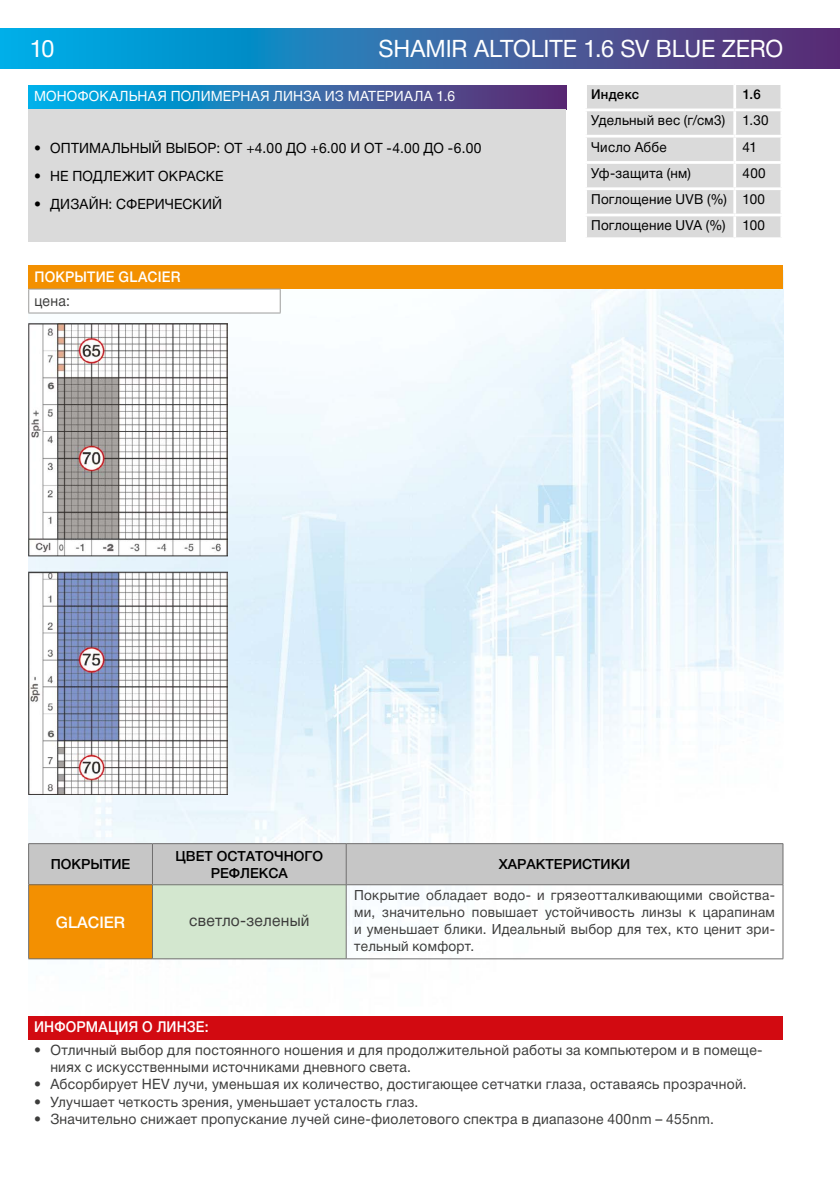
<style>
.page{position:relative;width:840px;height:1191px;background:#fff}
.page>*{position:absolute;margin:0;border:0;box-sizing:border-box;transform-origin:0 0}
.t1{font:24px "Helvetica Neue Cyr";letter-spacing:-.005em;color:#fff}
.t2{font:16px "Helvetica Neue Cyr";letter-spacing:.015em;color:#3c3c3b}
.t3{font:500 16px "Helvetica Neue Cyr";color:#fff}
.t4{font:500 15px "Helvetica Neue Cyr";letter-spacing:.01em;color:#fff;scale:.92 1}
.t5{font:500 14.8px "Helvetica Neue Cyr";letter-spacing:.015em;color:#fff;scale:.94 1}
.t6{font:14.8px "Helvetica Neue Cyr";color:#3c3c3b;scale:.94 1}
.t7{font:14.4px/17.2px "Helvetica Neue Cyr";letter-spacing:.02em;color:#3c3c3b}
.t8{font:14.2px "Helvetica Neue Cyr";letter-spacing:.005em;color:#000}
.t9{font:14.2px "Helvetica Neue Cyr";letter-spacing:.01em;color:#fff}
.t10{font:14px/16.8px "Helvetica Neue Cyr";letter-spacing:.02em;color:#3c3c3b;text-align:justify}
.t11{font:500 14px/16.8px "Helvetica Neue Cyr";color:#000;text-align:center}
.t12{font:13.8px/26.2px "Helvetica Neue Cyr";letter-spacing:.02em;color:#000;text-align:justify}
.t13{font:500 13.6px "Helvetica Neue Cyr";letter-spacing:.02em;color:#000}
</style>
<div class="page">
<img style="left:28px;top:271px;width:754px;height:689px">
<svg style="left:28px;top:85px;width:538px;height:24px;background:#2d6fad"></svg>
<div style="left:28px;top:109px;width:538px;height:133px;background:#dadada"></div>
<div style="left:587px;top:85px;width:193px;height:152px;background:#dadada"></div>
<hr style="left:733px;top:85px;width:2px;height:23px;background:#fff">
<hr style="left:584px;top:108px;width:150px;height:3px;background:#fff">
<hr style="left:734px;top:108px;width:48px;height:3px;background:#fff">
<hr style="left:733px;top:111px;width:2px;height:24px;background:#fff">
<hr style="left:584px;top:135px;width:150px;height:3px;background:#fff">
<hr style="left:734px;top:135px;width:48px;height:3px;background:#fff">
<hr style="left:733px;top:138px;width:2px;height:23px;background:#fff">
<hr style="left:584px;top:161px;width:150px;height:3px;background:#fff">
<hr style="left:734px;top:161px;width:48px;height:3px;background:#fff">
<hr style="left:733px;top:164px;width:2px;height:23px;background:#fff">
<hr style="left:584px;top:187px;width:150px;height:3px;background:#fff">
<hr style="left:734px;top:187px;width:48px;height:3px;background:#fff">
<hr style="left:733px;top:190px;width:2px;height:24px;background:#fff">
<hr style="left:584px;top:214px;width:150px;height:2px;background:#fff">
<hr style="left:734px;top:214px;width:48px;height:2px;background:#fff">
<hr style="left:733px;top:216px;width:2px;height:21px;background:#fff">
<svg style="left:0;top:28px;width:839px;height:40px;background:#2d6fad"></svg>
<div style="left:28px;top:1016px;width:754px;height:23px;background:#d20a11"></div>
<div style="left:29px;top:265px;width:753px;height:24px;background:#f39000"></div>
<div style="left:29px;top:289px;width:251px;height:24px;background:#fff"></div>
<hr style="left:28px;top:289px;width:252px;height:1px;background:#9d9d9c">
<hr style="left:28px;top:313px;width:252px;height:1px;background:#9d9d9c">
<svg style="left:28px;top:289px;width:1px;height:24px"></svg>
<svg style="left:280px;top:289px;width:1px;height:24px"></svg>
<img style="left:28px;top:323px;width:199px;height:472px">
<div style="left:29px;top:844px;width:753px;height:40px;background:#c6c6c6"></div>
<div style="left:29px;top:884px;width:123px;height:74px;background:#f39001"></div>
<div style="left:152px;top:884px;width:194px;height:74px;background:#d3e7cf"></div>
<hr style="left:28px;top:843px;width:124px;height:1px;background:#706f6f">
<hr style="left:28px;top:844px;width:1px;height:40px;background:#706f6f">
<hr style="left:152px;top:843px;width:194px;height:1px;background:#706f6f">
<hr style="left:152px;top:844px;width:1px;height:40px;background:#706f6f">
<hr style="left:346px;top:843px;width:436px;height:1px;background:#706f6f">
<hr style="left:345px;top:844px;width:1px;height:40px;background:#706f6f">
<hr style="left:782px;top:844px;width:1px;height:40px;background:#706f6f">
<hr style="left:28px;top:884px;width:124px;height:1px;background:#706f6f">
<hr style="left:28px;top:885px;width:1px;height:73px;background:#706f6f">
<hr style="left:152px;top:884px;width:194px;height:1px;background:#706f6f">
<hr style="left:152px;top:885px;width:1px;height:73px;background:#706f6f">
<hr style="left:346px;top:884px;width:436px;height:1px;background:#706f6f">
<hr style="left:345px;top:885px;width:1px;height:73px;background:#706f6f">
<hr style="left:782px;top:885px;width:1px;height:73px;background:#706f6f">
<hr style="left:28px;top:958px;width:124px;height:1px;background:#706f6f">
<hr style="left:152px;top:958px;width:194px;height:1px;background:#706f6f">
<hr style="left:346px;top:958px;width:436px;height:1px;background:#706f6f">
<h1 class="t1" style="left:30px;top:35px;width:26px">10</h1>
<h1 class="t1" style="left:378px;top:35px;width:406px">SHAMIR ALTOLITE 1.6 SV BLUE ZERO</h1>
<p class="t9" style="left:34px;top:88px;width:422px">МОНОФОКАЛЬНАЯ ПОЛИМЕРНАЯ ЛИНЗА ИЗ МАТЕРИАЛА 1.6</p>
<p class="t8" style="left:34px;top:140px;width:448px">• ОПТИМАЛЬНЫЙ ВЫБОР: ОТ +4.00 ДО +6.00 И ОТ -4.00 ДО -6.00</p>
<p class="t8" style="left:34px;top:168px;width:191px">• НЕ ПОДЛЕЖИТ ОКРАСКЕ</p>
<p class="t8" style="left:34px;top:196px;width:189px">• ДИЗАЙН: СФЕРИЧЕСКИЙ</p>
<p class="t5" style="left:34px;top:269px;width:157px">ПОКРЫТИЕ GLACIER</p>
<p class="t6" style="left:34px;top:293px;width:39px">цена:</p>
<p class="t13" style="left:590px;top:87px;width:49px">Индекс</p>
<p class="t13" style="left:742px;top:87px;width:20px">1.6</p>
<p class="t12" style="left:590px;top:107px;width:136px">Удельный вес (г/см3)</p>
<p class="t12" style="left:742px;top:107px;width:28px">1.30</p>
<p class="t12" style="left:590px;top:134px;width:77px">Число Аббе</p>
<p class="t12" style="left:742px;top:134px;width:16px">41</p>
<p class="t12" style="left:590px;top:160px;width:101px">Уф-защита (нм)</p>
<p class="t12" style="left:590px;top:160px;width:176px;text-indent:151px">400<br>Поглощение UVB (%) 100<br>Поглощение UVA (%) 100</p>
<p class="t11" style="left:51px;top:856px;width:81px">ПОКРЫТИЕ</p>
<p class="t11" style="left:175px;top:847px;width:149px">ЦВЕТ ОСТАТОЧНОГО<br>РЕФЛЕКСА</p>
<p class="t11" style="left:498px;top:856px;width:133px">ХАРАКТЕРИСТИКИ</p>
<p class="t3" style="left:56px;top:913px;width:71px">GLACIER</p>
<p class="t2" style="left:189px;top:912px;width:122px">светло-зеленый</p>
<p class="t10" style="left:354px;top:887px;width:422px">Покрытие обладает водо- и грязеотталкивающими свойства&shy;ми, значительно повышает устойчивость линзы к царапинам и уменьшает блики. Идеальный выбор для тех, кто ценит зри&shy;тельный комфорт.</p>
<p class="t4" style="left:34px;top:1018px;width:191px">ИНФОРМАЦИЯ О ЛИНЗЕ:</p>
<p class="t7" style="left:50px;top:1041px;width:713px;text-indent:-16px">• Отличный выбор для постоянного ношения и для продолжительной работы за компьютером и в помеще&shy;ниях с искусственными источниками дневного света.</p>
<p class="t7" style="left:34px;top:1075px;width:713px">• Абсорбирует HEV лучи, уменьшая их количество, достигающее сетчатки глаза, оставаясь прозрачной.</p>
<p class="t7" style="left:34px;top:1093px;width:385px">• Улучшает четкость зрения, уменьшает усталость глаз.</p>
<p class="t7" style="left:34px;top:1110px;width:681px">• Значительно снижает пропускание лучей сине-фиолетового спектра в диапазоне 400nm – 455nm.</p>
</div>
